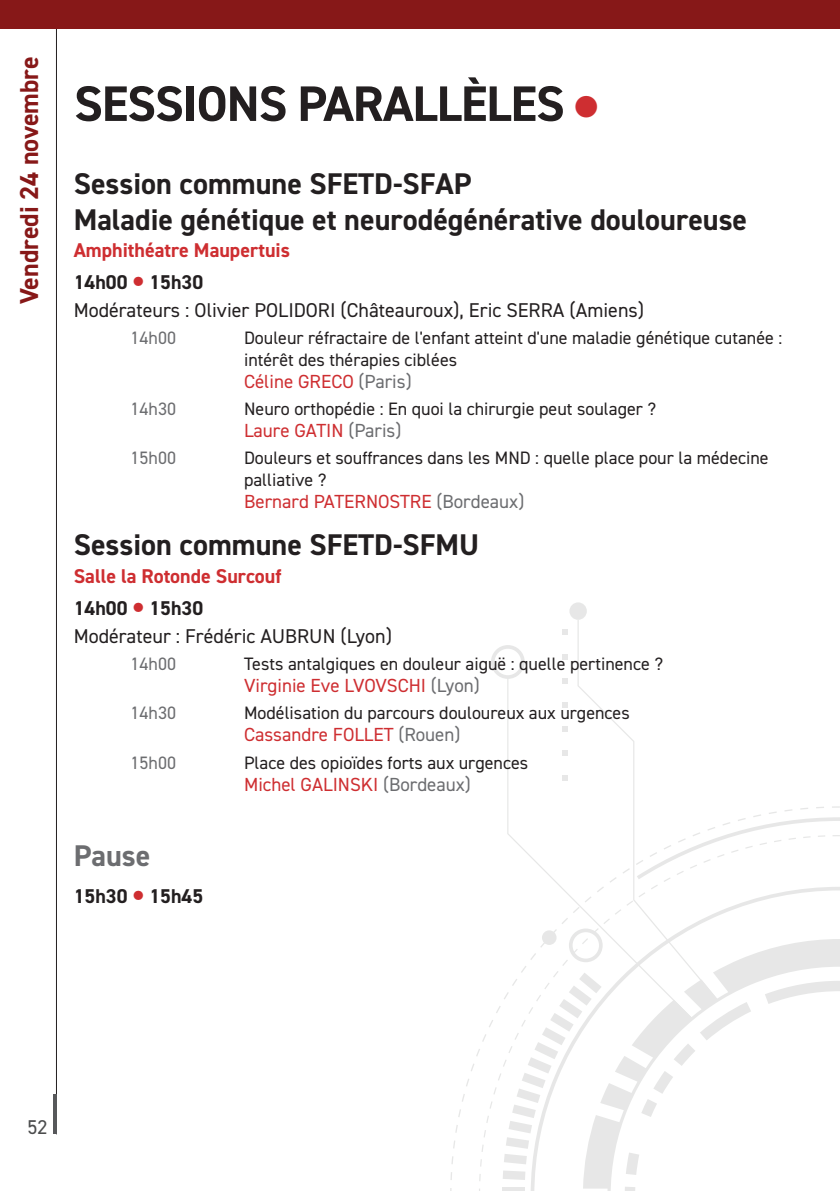
<style>
.page{position:relative;width:840px;height:1191px;background:#fff}
.page>*{position:absolute;margin:0;border:0;box-sizing:border-box;transform-origin:0 0}
.t1{font:700 50px "DIN2014";letter-spacing:-.02em;color:#231f20}
.t2{font:700 30px/36px "DIN2014";color:#231f20}
.t3{font:700 30px "DIN2014";color:#6c6d70}
.t4{font:700 26px "DIN2014";color:#871818}
.t5{font:20px "DIN2014";color:#231f20}
.t6{font:700 20px/32px "DIN2014";color:#ce2e31}
.t7{font:700 20px "DIN2014";color:#231f20}
.t8{font:20px "DIN2014";color:#4b4c4d}
.t9{font:19px "DIN2014";color:#ce2e31}
.t10{font:18px/21.6px "DIN2014";color:#231f20}
.t11{font:18px "DIN2014";color:#6c6d70}
.s1{color:#ce2e31}
.s2{color:#231f20}
.s3{font-size:40px}
.s4{color:#6c6d70}
.s5{font-size:40px;color:#ce2e31}
</style>
<div class="page">
<hr style="left:56px;top:0;width:1px;height:1134px;background:#231f20">
<hr style="left:53px;top:1094px;width:4px;height:40px;background:#57585a">
<div style="left:0;top:0;width:839px;height:28px;background:#871818"></div>
<div style="left:569px;top:602px;width:17px;height:18px;background:#e7e7e7;border-radius:50%"></div>
<svg style="left:491px;top:645px;width:33px;height:34px"></svg>
<svg style="left:507px;top:676px;width:61px;height:141px"></svg>
<svg style="left:577px;top:620px;width:57px;height:197px"></svg>
<svg style="left:562px;top:629px;width:5px;height:6px"></svg>
<svg style="left:562px;top:654px;width:5px;height:5px"></svg>
<svg style="left:562px;top:678px;width:5px;height:5px"></svg>
<svg style="left:562px;top:702px;width:5px;height:6px"></svg>
<svg style="left:562px;top:726px;width:5px;height:6px"></svg>
<svg style="left:562px;top:750px;width:5px;height:6px"></svg>
<svg style="left:562px;top:774px;width:5px;height:6px"></svg>
<svg style="left:502px;top:817px;width:337px;height:374px"></svg>
<h3 class="t4" style="left:12px;top:304px;width:249px;rotate:-90deg">Vendredi 24 novembre</h3>
<h1 class="t1" style="left:74px;top:70px;width:525px">SESSIONS PARALLÈLES <span class="s1">●</span></h1>
<h2 class="t2" style="left:74px;top:165px;width:674px">Session commune SFETD-SFAP<br>Maladie génétique et neurodégénérative douloureuse</h2>
<p class="t6" style="left:74px;top:234px;width:218px">Amphithéatre Maupertuis<br><span class="s2">14h00</span> <span class="s3">•</span> <span class="s2">15h30</span></p>
<p class="t5" style="left:74px;top:297px;width:571px">Modérateurs : Olivier POLIDORI (Châteauroux), Eric SERRA (Amiens)</p>
<p class="t11" style="left:130px;top:327px;width:47px">14h00</p>
<p class="t10" style="left:244px;top:327px;width:539px">Douleur réfractaire de l'enfant atteint d'une maladie génétique cutanée : intérêt des thérapies ciblées</p>
<p class="t9" style="left:244px;top:369px;width:169px">Céline GRECO <span class="s4">(Paris)</span></p>
<p class="t11" style="left:130px;top:397px;width:47px">14h30</p>
<p class="t10" style="left:244px;top:398px;width:413px">Neuro orthopédie : En quoi la chirurgie peut soulager ?</p>
<p class="t9" style="left:244px;top:419px;width:159px">Laure GATIN <span class="s4">(Paris)</span></p>
<p class="t11" style="left:130px;top:447px;width:47px">15h00</p>
<p class="t10" style="left:244px;top:447px;width:526px">Douleurs et souffrances dans les MND : quelle place pour la médecine palliative ?</p>
<p class="t9" style="left:244px;top:489px;width:282px">Bernard PATERNOSTRE <span class="s4">(Bordeaux)</span></p>
<h2 class="t2" style="left:74px;top:526px;width:406px">Session commune SFETD-SFMU</h2>
<p class="t6" style="left:74px;top:560px;width:209px">Salle la Rotonde Surcouf<br><span class="s2">14h00</span> <span class="s3">•</span> <span class="s2">15h30</span></p>
<p class="t5" style="left:74px;top:623px;width:319px">Modérateur : Frédéric AUBRUN (Lyon)</p>
<p class="t11" style="left:130px;top:652px;width:47px">14h00</p>
<p class="t10" style="left:244px;top:652px;width:420px">Tests antalgiques en douleur aiguë : quelle pertinence ?</p>
<p class="t9" style="left:244px;top:673px;width:237px">Virginie Eve LVOVSCHI <span class="s4">(Lyon)</span></p>
<p class="t11" style="left:130px;top:702px;width:47px">14h30</p>
<p class="t10" style="left:244px;top:702px;width:387px">Modélisation du parcours douloureux aux urgences</p>
<p class="t9" style="left:244px;top:723px;width:218px">Cassandre FOLLET <span class="s4">(Rouen)</span></p>
<p class="t11" style="left:130px;top:751px;width:47px">15h00</p>
<p class="t10" style="left:244px;top:751px;width:285px">Place des opioïdes forts aux urgences</p>
<p class="t9" style="left:244px;top:772px;width:228px">Michel GALINSKI <span class="s4">(Bordeaux)</span></p>
<h2 class="t3" style="left:74px;top:835px;width:78px">Pause</h2>
<p class="t7" style="left:74px;top:883px;width:131px">15h30 <span class="s5">•</span> 15h45</p>
<p class="t8" style="left:27px;top:1114px;width:21px">52</p>
</div>
